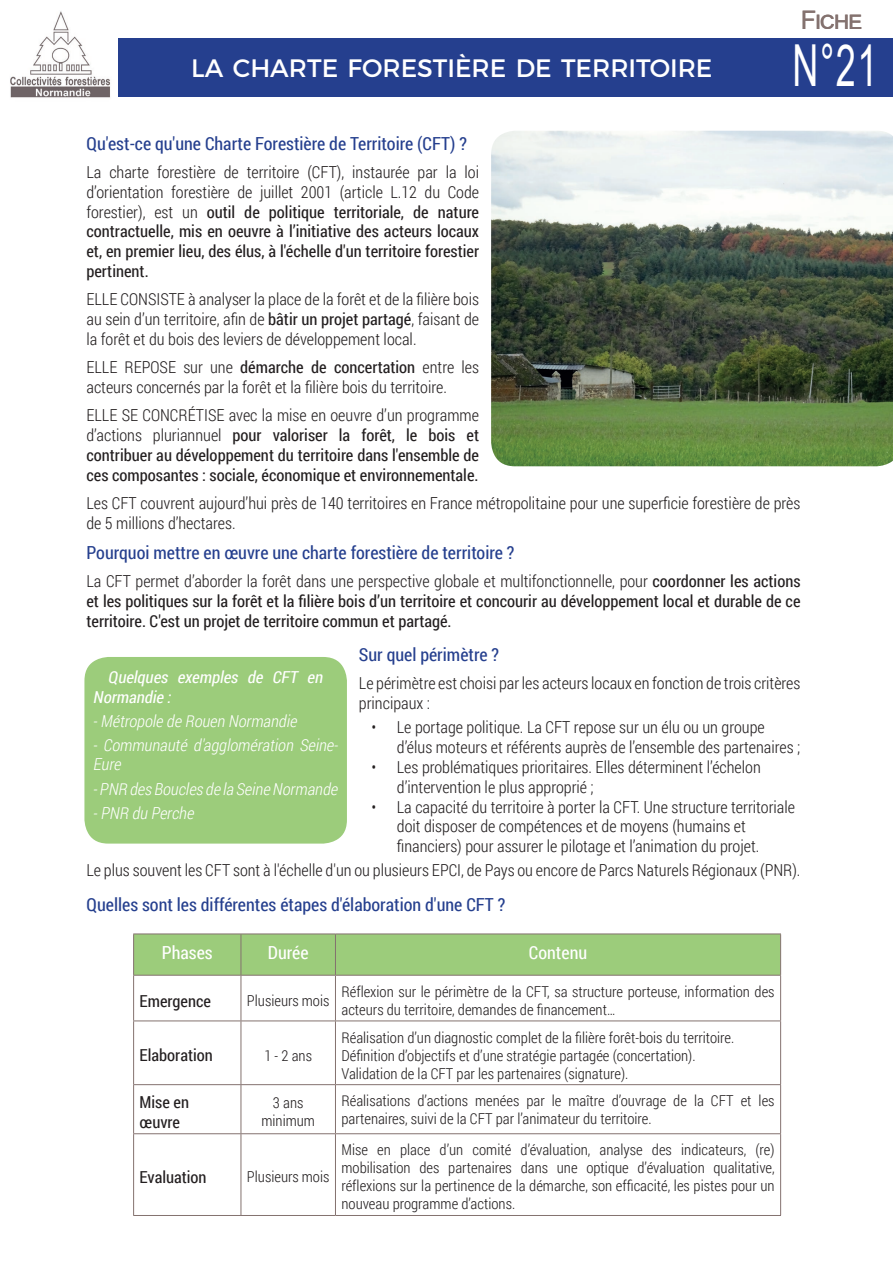
<style>
.page{position:relative;width:893px;height:1263px;background:#fff}
.page>*{position:absolute;margin:0;border:0;box-sizing:border-box;transform-origin:0 0}
.t1{font:57.9px "Arial";color:#fff;scale:.62 1}
.t2{font:25.5px "Arial";letter-spacing:-.05em;color:#84726f}
.t3{font:25.2px "Montserrat";color:#fff}
.t4{font:18px "Roboto Condensed";color:#253f8e}
.t5{font:18px "Roboto Condensed";color:#fff}
.t6{font:300 16.5px/19.8px "Roboto Condensed";color:#231f20}
.t7{font:16.5px/19.8px "Roboto Condensed";color:#231f20;text-align:justify}
.t8{font:italic 300 16.5px/19.8px "Roboto Condensed";color:#fff}
.t9{font:italic 16.5px/19.8px "Roboto Condensed";color:#fff}
.t10{font:300 15px/18px "Roboto Condensed";color:#231f20}
.s1{font-size:36px}
.s2{font-weight:300}
.s3{font-weight:400}
</style>
<div class="page">
<div style="left:134px;top:934px;width:646px;height:41px;background:#9ccc7b"></div>
<hr style="left:133px;top:933px;width:108px;height:1px;background:#84726f">
<hr style="left:133px;top:934px;width:1px;height:41px;background:#84726f">
<hr style="left:241px;top:933px;width:94px;height:1px;background:#84726f">
<hr style="left:241px;top:934px;width:1px;height:41px;background:#84726f">
<hr style="left:335px;top:933px;width:446px;height:1px;background:#84726f">
<hr style="left:335px;top:934px;width:1px;height:41px;background:#84726f">
<hr style="left:780px;top:934px;width:1px;height:41px;background:#84726f">
<hr style="left:133px;top:975px;width:108px;height:1px;background:#84726f">
<hr style="left:133px;top:975px;width:1px;height:45px;background:#84726f">
<hr style="left:241px;top:975px;width:94px;height:1px;background:#84726f">
<hr style="left:241px;top:975px;width:1px;height:45px;background:#84726f">
<hr style="left:335px;top:975px;width:446px;height:1px;background:#84726f">
<hr style="left:335px;top:975px;width:1px;height:45px;background:#84726f">
<hr style="left:780px;top:975px;width:1px;height:45px;background:#84726f">
<hr style="left:133px;top:1020px;width:108px;height:1px;background:#84726f">
<hr style="left:133px;top:1021px;width:1px;height:63px;background:#84726f">
<hr style="left:241px;top:1020px;width:94px;height:1px;background:#84726f">
<hr style="left:241px;top:1021px;width:1px;height:63px;background:#84726f">
<hr style="left:335px;top:1020px;width:446px;height:1px;background:#84726f">
<hr style="left:335px;top:1021px;width:1px;height:63px;background:#84726f">
<hr style="left:780px;top:1021px;width:1px;height:63px;background:#84726f">
<hr style="left:133px;top:1084px;width:108px;height:1px;background:#84726f">
<hr style="left:133px;top:1085px;width:1px;height:48px;background:#84726f">
<hr style="left:241px;top:1084px;width:94px;height:1px;background:#84726f">
<hr style="left:241px;top:1085px;width:1px;height:48px;background:#84726f">
<hr style="left:335px;top:1084px;width:446px;height:1px;background:#84726f">
<hr style="left:335px;top:1085px;width:1px;height:48px;background:#84726f">
<hr style="left:780px;top:1085px;width:1px;height:48px;background:#84726f">
<hr style="left:133px;top:1133px;width:108px;height:1px;background:#84726f">
<hr style="left:133px;top:1134px;width:1px;height:81px;background:#84726f">
<hr style="left:241px;top:1133px;width:94px;height:1px;background:#84726f">
<hr style="left:241px;top:1134px;width:1px;height:81px;background:#84726f">
<hr style="left:335px;top:1133px;width:446px;height:1px;background:#84726f">
<hr style="left:335px;top:1134px;width:1px;height:81px;background:#84726f">
<hr style="left:780px;top:1134px;width:1px;height:81px;background:#84726f">
<hr style="left:133px;top:1215px;width:108px;height:1px;background:#84726f">
<hr style="left:241px;top:1215px;width:94px;height:1px;background:#84726f">
<hr style="left:335px;top:1215px;width:446px;height:1px;background:#84726f">
<div style="left:20px;top:38px;width:873px;height:59px;background:#253f8e"></div>
<img style="left:10px;top:11px;width:107px;height:87px">
<svg style="left:491px;top:130px;width:402px;height:337px"></svg>
<div style="left:78px;top:651px;width:275px;height:198px;background:#9ccc7b;border-radius:30px"></div>
<div style="left:72px;top:645px;width:287px;height:210px;border:12px solid #fff;border-radius:30px"></div>
<h3 class="t3" style="left:191px;top:53px;width:523px">LA CHARTE FORESTIÈRE DE TERRITOIRE</h3>
<h3 class="t3" style="left:163px;top:53px;width:580px">FONCIER FORESTIER<span class="s1">,</span> POURQUOI<span class="s1">,</span> COMMENT</h3>
<h2 class="t2" style="left:801px;top:2px;width:63px">Fiche</h2>
<h1 class="t1" style="left:793px;top:26px;width:138px">N°21</h1>
<h1 class="t1" style="left:836px;top:26px;width:68px">14</h1>
<p class="t4" style="left:86px;top:131px;width:382px">Qu'est-ce qu'une Charte Forestière de Territoire (CFT) ?</p>
<p class="t7" style="left:86px;top:162px;width:394px"><span class="s2">La charte forestière de territoire (CFT), instaurée par la loi d’orientation forestière de juillet 2001 (article L.12 du Code forestier), est un</span> outil de politique territoriale, de nature contractuelle, mis en oeuvre à l’initiative des acteurs locaux et, en premier lieu, des élus, à l'échelle d'un territoire forestier pertinent.</p>
<p class="t6" style="left:86px;top:289px;width:394px;text-align:justify">ELLE CONSISTE à analyser la place de la forêt et de la filière bois au sein d’un territoire, afin de <span class="s3">bâtir un projet partagé</span>, faisant de la forêt et du bois des leviers de développement local.</p>
<p class="t6" style="left:86px;top:357px;width:394px">ELLE REPOSE sur une <span class="s3">démarche de concertation</span> entre les acteurs concernés par la forêt et la filière bois du territoire.</p>
<p class="t7" style="left:86px;top:405px;width:394px"><span class="s2">ELLE SE CONCRÉTISE avec la mise en oeuvre d’un programme d’actions pluriannuel</span> pour valoriser la forêt, le bois et contribuer au développement du territoire dans l'ensemble de ces composantes : sociale, économique et environnementale.</p>
<p class="t6" style="left:86px;top:493px;width:715px">Les CFT couvrent aujourd’hui près de 140 territoires en France métropolitaine pour une superficie forestière de près de 5 millions d’hectares.</p>
<p class="t4" style="left:86px;top:540px;width:429px">Pourquoi mettre en œuvre une charte forestière de territoire ?</p>
<p class="t7" style="left:86px;top:571px;width:716px"><span class="s2">La CFT permet d’aborder la forêt dans une perspective globale et multifonctionnelle, pour</span> coordonner les actions et les politiques sur la forêt et la filière bois d’un territoire et concourir au développement local et durable de ce territoire. C'est un projet de territoire commun et partagé.</p>
<p class="t4" style="left:359px;top:642px;width:142px">Sur quel périmètre ?</p>
<p class="t6" style="left:359px;top:673px;width:443px">Le périmètre est choisi par les acteurs locaux en fonction de trois critères principaux :</p>
<p class="t6" style="left:397px;top:717px;width:405px;text-indent:-26px">• Le portage politique. La CFT repose sur un élu ou un groupe d’élus moteurs et référents auprès de l’ensemble des partenaires ;</p>
<p class="t6" style="left:397px;top:757px;width:365px;text-indent:-26px">• Les problématiques prioritaires. Elles déterminent l’échelon d’intervention le plus approprié ;</p>
<p class="t6" style="left:397px;top:796px;width:400px;text-indent:-26px">• La capacité du territoire à porter la CFT. Une structure territoriale doit disposer de compétences et de moyens (humains et financiers) pour assurer le pilotage et l’animation du projet.</p>
<p class="t6" style="left:86px;top:860px;width:715px">Le plus souvent les CFT sont à l'échelle d'un ou plusieurs EPCI, de Pays ou encore de Parcs Naturels Régionaux (PNR).</p>
<p class="t4" style="left:86px;top:892px;width:420px">Quelles sont les différentes étapes d'élaboration d'une CFT ?</p>
<p class="t5" style="left:162px;top:940px;width:52px">Phases</p>
<p class="t5" style="left:268px;top:940px;width:42px">Durée</p>
<p class="t5" style="left:529px;top:940px;width:60px">Contenu</p>
<p class="t7" style="left:140px;top:990px;width:73px">Emergence</p>
<p class="t10" style="left:247px;top:991px;width:84px">Plusieurs mois</p>
<p class="t10" style="left:341px;top:982px;width:435px">Réflexion sur le périmètre de la CFT, sa structure porteuse, information des acteurs du territoire, demandes de financement…</p>
<p class="t7" style="left:140px;top:1045px;width:75px">Elaboration</p>
<p class="t10" style="left:264px;top:1046px;width:49px">1 - 2 ans</p>
<p class="t9" style="left:93px;top:666px;width:235px;text-indent:15px">Quelques exemples de CFT en<br>Normandie :</p>
<p class="t8" style="left:93px;top:710px;width:209px">-Métropole de Rouen Normandie</p>
<p class="t8" style="left:93px;top:734px;width:250px">- Communauté d'agglomération Seine-<br>Eure</p>
<p class="t8" style="left:93px;top:776px;width:250px;line-height:24px">-PNR desBouclesde la Seine Normande -PNR du Perche</p>
<p class="t10" style="left:341px;top:1028px;width:394px">Réalisation d’un diagnostic complet de la filière forêt-bois du territoire.<br>Définition d’objectifs et d’une stratégie partagée (concertation).<br>Validation de la CFT par les partenaires (signature).</p>
<p class="t7" style="left:140px;top:1091px;width:51px">Mise en œuvre</p>
<p class="t10" style="left:261px;top:1093px;width:55px;text-align:center">3 ans minimum</p>
<p class="t10" style="left:341px;top:1091px;width:435px">Réalisations d’actions menées par le maître d’ouvrage de la CFT et les partenaires, suivi de la CFT par l’animateur du territoire.</p>
<p class="t7" style="left:140px;top:1167px;width:69px">Evaluation</p>
<p class="t10" style="left:247px;top:1168px;width:84px">Plusieurs mois</p>
<p class="t10" style="left:341px;top:1141px;width:435px;text-align:justify">Mise en place d’un comité d’évaluation, analyse des indicateurs, (re) mobilisation des partenaires dans une optique d’évaluation qualitative, réflexions sur la pertinence de la démarche, son efficacité, les pistes pour un nouveau programme d’actions.</p>
</div>
